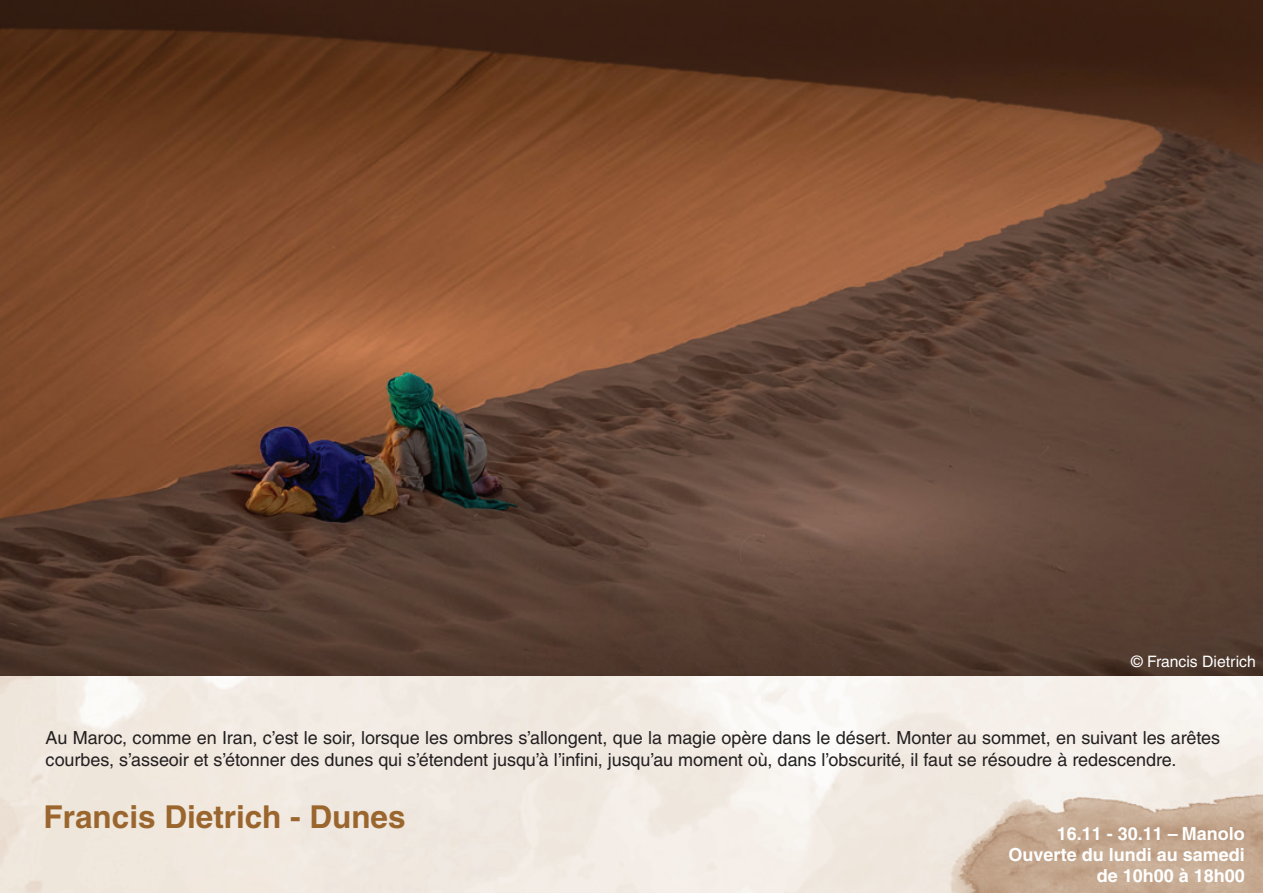
<style>
.page{position:relative;width:1263px;height:893px;background:#fff}
.page>*{position:absolute;margin:0;border:0;box-sizing:border-box;transform-origin:0 0}
.t1{font:700 31.5px "Helvetica LT";color:#9a662e}
.t2{font:18px/21.6px "Helvetica LT";letter-spacing:-.005em;color:#231f20}
.t3{font:700 18px/21px "Helvetica LT";color:#fff;text-align:right}
.t4{font:15.75px "Helvetica LT";color:#fff}
</style>
<div class="page">
<img style="left:0;top:675px;width:947px;height:218px">
<img style="left:947px;top:675px;width:316px;height:117px">
<img style="left:938px;top:792px;width:325px;height:101px">
<img style="left:0;top:0;width:1263px;height:675px">
<p class="t4" style="left:1131px;top:652px;width:126px">© Francis Dietrich</p>
<p class="t2" style="left:46px;top:727px;width:1176px">Au Maroc, comme en Iran, c’est le soir, lorsque les ombres s’allongent, que la magie opère dans le désert. Monter au sommet, en suivant les arêtes courbes, s’asseoir et s’étonner des dunes qui s’étendent jusqu’à l’infini, jusqu’au moment où, dans l’obscurité, il faut se résoudre à redescendre.</p>
<h1 class="t1" style="left:44px;top:798px;width:364px">Francis Dietrich - Dunes</h1>
<p class="t3" style="left:1008px;top:823px;width:238px">16.11 - 30.11 – Manolo<br>Ouverte du lundi au samedi de 10h00 à 18h00</p>
</div>
